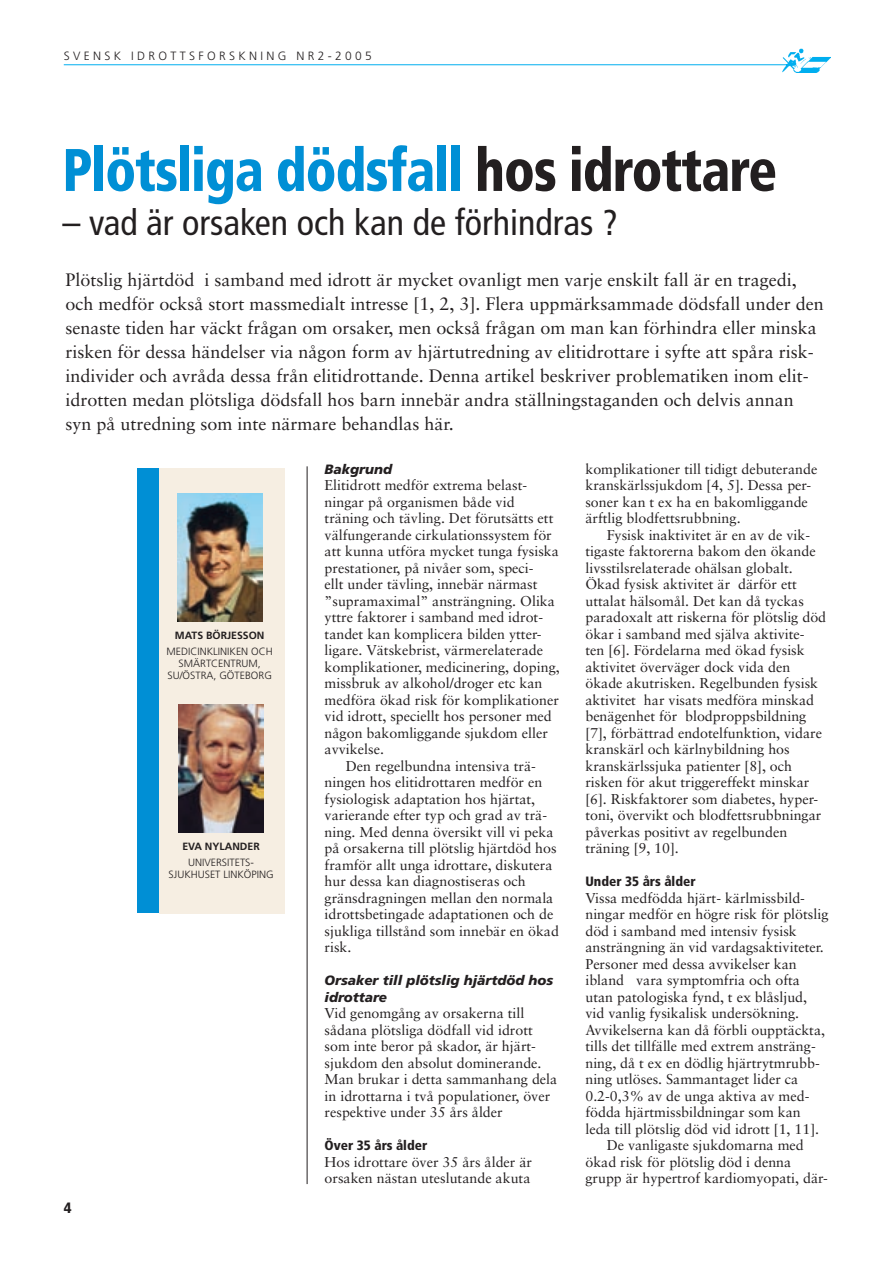
<style>
.page{position:relative;width:893px;height:1263px;background:#fff}
.page>*{position:absolute;margin:0;border:0;box-sizing:border-box;transform-origin:0 0}
.Rubrik{font:900 condensed 60px "Frutiger";letter-spacing:-.02em;color:#008fd5;scale:.9 1}
.Underrubrik{font:condensed 36px "Frutiger";color:#231f20}
.Ingress{font:18px/24px "Sabon";color:#231f20}
.Mellanrubrik{font:900 condensed 15px "Frutiger";color:#231f20}
.Brödtext{font:14.25px/16.5px "Sabon";color:#231f20}
.Brödtext_med_indrag{font:14.25px/16.5px "Sabon";color:#231f20}
.Brödtext-2{font:italic 900 13.5px/16.5px "Frutiger";color:#231f20}
.Brödtext-3{font:900 condensed 13.5px "Frutiger";color:#231f20}
.t1{font:300 12px "Frutiger";color:#231f20}
.Författare{font:300 10.5px/12px "Frutiger";color:#231f20;text-align:center}
.Författare-2{font:700 10.5px "Frutiger";color:#231f20}
.s1{color:#231f20}
</style>
<div class="page">
<hr style="left:64px;top:64px;width:728px;height:1px;background:#00aeef">
<img style="left:779px;top:48px;width:51px;height:24px">
<hr style="left:307px;top:466px;width:1px;height:718px;background:#231f20">
<div style="left:159px;top:468px;width:125px;height:445px;background:#f6eee2"></div>
<div style="left:137px;top:468px;width:22px;height:445px;background:#008fd5"></div>
<img style="left:177px;top:494px;width:85px;height:127px">
<img style="left:178px;top:705px;width:85px;height:127px">
<p class="t1" style="left:64px;top:49px;width:310px">S V E N S K I D R O T T S F O R S K N I N G N R 2 - 2 0 0 5</p>
<p class="Rubrik" style="left:62px;top:134px;width:796px">Plötsliga dödsfall <span class="s1">hos idrottare</span></p>
<p class="Underrubrik" style="left:62px;top:202px;width:557px">– vad är orsaken och kan de förhindras ?</p>
<p class="Ingress" style="left:66px;top:267px;width:760px">Plötslig hjärtdöd i samband med idrott är mycket ovanligt men varje enskilt fall är en tragedi, och medför också stort massmedialt intresse [1, 2, 3]. Flera uppmärksammade dödsfall under den senaste tiden har väckt frågan om orsaker, men också frågan om man kan förhindra eller minska risken för dessa händelser via någon form av hjärtutredning av elitidrottare i syfte att spåra risk&shy;individer och avråda dessa från elitidrottande. Denna artikel beskriver problematiken inom elit&shy;idrotten medan plötsliga dödsfall hos barn innebär andra ställningstaganden och delvis annan</p>
<p class="Ingress" style="left:66px;top:411px;width:390px">syn på utredning som inte närmare behandlas här.</p>
<p class="Brödtext" style="left:585px;top:460px;width:234px">komplikationer till tidigt debuterande kranskärlssjukdom [4, 5]. Dessa per&shy;soner kan t ex ha en bakomliggande ärftlig blodfettsrubbning.</p>
<p class="Brödtext_med_indrag" style="left:585px;top:526px;width:242px;text-indent:21px">Fysisk inaktivitet är en av de vik&shy;tigaste faktorerna bakom den ökande livsstilsrelaterade ohälsan globalt.<br>Ökad fysisk aktivitet är därför ett uttalat hälsomål. Det kan då tyckas paradoxalt att riskerna för plötslig död ökar i samband med själva aktivite&shy;ten [6]. Fördelarna med ökad fysisk aktivitet överväger dock vida den ökade akutrisken. Regelbunden fysisk aktivitet har visats medföra minskad benägenhet för blodproppsbildning [7], förbättrad endotelfunktion, vidare kranskärl och kärlnybildning hos kranskärlssjuka patienter [8], och risken för akut triggereffekt minskar [6]. Riskfaktorer som diabetes, hyper&shy;toni, övervikt och blodfettsrubbningar påverkas positivt av regelbunden träning [9, 10].</p>
<p class="Brödtext-3" style="left:585px;top:873px;width:112px">Under 35 års ålder</p>
<p class="Brödtext" style="left:585px;top:889px;width:245px">Vissa medfödda hjärt- kärlmissbild&shy;ningar medför en högre risk för plötslig död i samband med intensiv fysisk ansträngning än vid vardagsaktiviteter.<br>Personer med dessa avvikelser kan ibland vara symptomfria och ofta utan patologiska fynd, t ex blåsljud, vid vanlig fysikalisk undersökning.<br>Avvikelserna kan då förbli oupptäckta, tills det tillfälle med extrem ansträng&shy;ning, då t ex en dödlig hjärtrytmrubb&shy;ning utlöses. Sammantaget lider ca 0.2-0,3% av de unga aktiva av med&shy;födda hjärtmissbildningar som kan leda till plötslig död vid idrott [1, 11].</p>
<p class="Brödtext_med_indrag" style="left:585px;top:1137px;width:244px;text-indent:21px">De vanligaste sjukdomarna med ökad risk för plötslig död i denna grupp är hypertrof kardiomyopati, där-</p>
<p class="Brödtext-2" style="left:325px;top:461px;width:69px">Bakgrund</p>
<p class="Brödtext" style="left:325px;top:477px;width:237px">Elitidrott medför extrema belast&shy;ningar på organismen både vid träning och tävling. Det förutsätts ett välfungerande cirkulationssystem för att kunna utföra mycket tunga fysiska prestationer, på nivåer som, speci-<br>ellt under tävling, innebär närmast ”supramaximal” ansträngning. Olika yttre faktorer i samband med idrot&shy;tandet kan komplicera bilden ytter&shy;ligare. Vätskebrist, värmerelaterade komplikationer, medicinering, doping, missbruk av alkohol/droger etc kan medföra ökad risk för komplikationer vid idrott, speciellt hos personer med någon bakomliggande sjukdom eller avvikelse.</p>
<p class="Brödtext_med_indrag" style="left:325px;top:757px;width:236px;text-indent:21px">Den regelbundna intensiva trä&shy;ningen hos elitidrottaren medför en fysiologisk adaptation hos hjärtat, varierande efter typ och grad av trä&shy;ning. Med denna översikt vill vi peka på orsakerna till plötslig hjärtdöd hos framför allt unga idrottare, diskutera hur dessa kan diagnostiseras och gränsdragningen mellan den normala idrottsbetingade adaptationen och de sjukliga tillstånd som innebär en ökad risk.</p>
<p class="Brödtext-2" style="left:325px;top:972px;width:230px">Orsaker till plötslig hjärtdöd hos idrottare</p>
<p class="Brödtext" style="left:325px;top:1005px;width:234px">Vid genomgång av orsakerna till sådana plötsliga dödfall vid idrott som inte beror på skador, är hjärt&shy;sjukdom den absolut dominerande.<br>Man brukar i detta sammanhang dela in idrottarna i två populationer, över respektive under 35 års ålder</p>
<p class="Brödtext-3" style="left:325px;top:1137px;width:104px">Över 35 års ålder</p>
<p class="Brödtext" style="left:325px;top:1153px;width:209px">Hos idrottare över 35 års ålder är orsaken nästan uteslutande akuta</p>
<p class="Författare-2" style="left:175px;top:629px;width:91px">MATS BÖRJESSON</p>
<p class="Författare" style="left:167px;top:646px;width:108px">MEDICINKLINIKEN OCH<br>SMÄRTCENTRUM,</p>
<p class="Författare" style="left:167px;top:670px;width:106px">SU/ÖSTRA, GÖTEBORG</p>
<p class="Författare-2" style="left:182px;top:840px;width:79px">EVA NYLANDER</p>
<p class="Författare" style="left:188px;top:856px;width:67px">UNIVERSITETS-</p>
<p class="Författare" style="left:169px;top:868px;width:107px">SJUKHUSET LINKÖPING</p>
<p class="Mellanrubrik" style="left:64px;top:1198px;width:9px">4</p>
</div>
